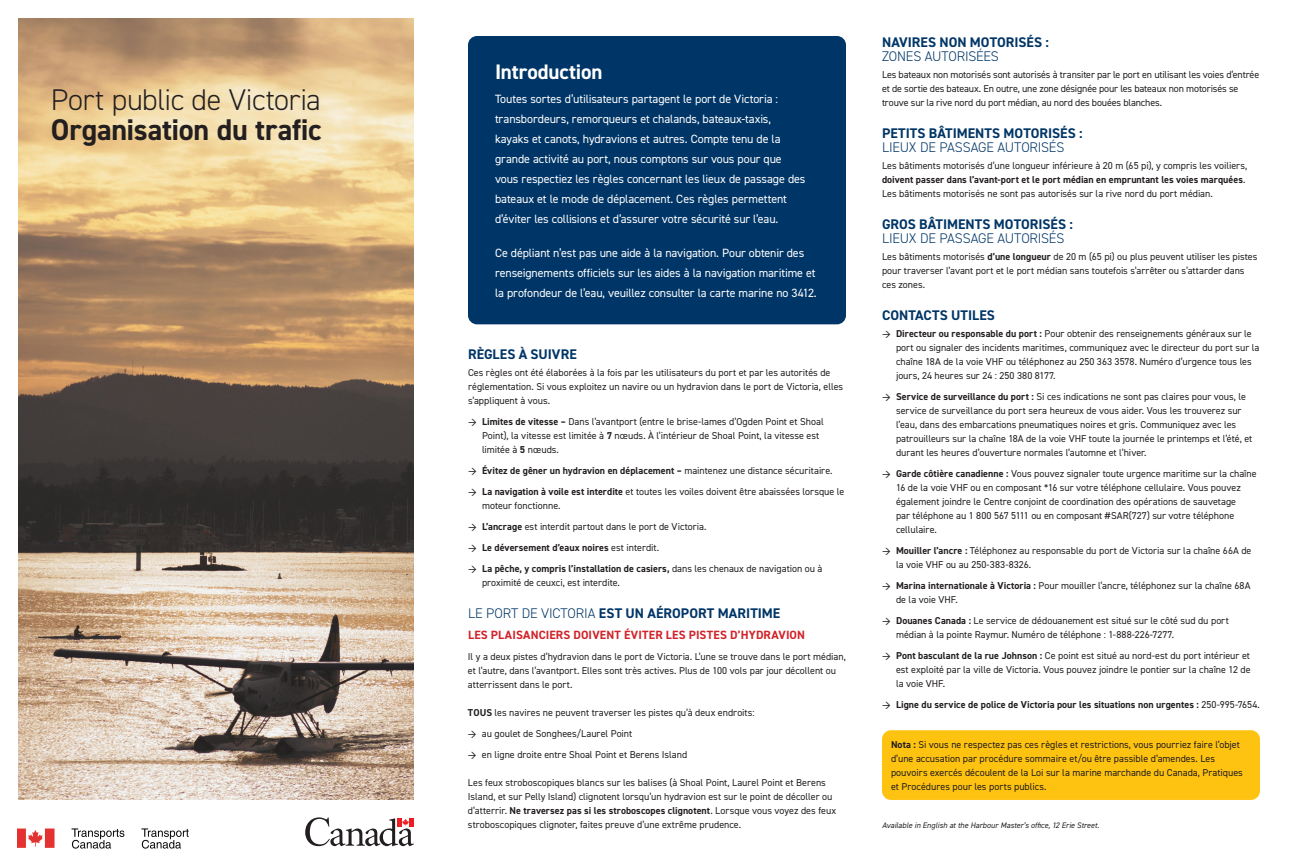
<style>
.page{position:relative;width:1296px;height:864px;background:#fff}
.page>*{position:absolute;margin:0;border:0;box-sizing:border-box;transform-origin:0 0}
.t1{font:300 30px "DIN2014";letter-spacing:-.01em;color:#231f20}
.t2{font:700 30px "DIN2014";letter-spacing:-.01em;color:#231f20}
.t3{font:700 21px "DIN2014";letter-spacing:-.005em;color:#fff}
.t4{font:700 14px "DIN2014";color:#003667}
.t5{font:300 14px "DIN2014";letter-spacing:-.015em;color:#003667}
.t6{font:12px/20px "DIN2014";letter-spacing:-.01em;color:#fff}
.t7{font:700 12px "DIN2014";letter-spacing:.02em;color:#d1232a}
.t8{font:10px/14px "DIN2014";color:#231f20}
.t9{font:700 10px "DIN2014";letter-spacing:.005em;color:#231f20}
.t10{font:italic 8px "DIN2014";color:#231f20}
.s1{font-weight:700}
.s2{font-weight:400}
.s3{font-weight:300}
</style>
<div class="page">
<img style="left:18px;top:18px;width:396px;height:782px">
<div style="left:468px;top:36px;width:378px;height:288px;background:#003667;border-radius:9px"></div>
<div style="left:882px;top:730px;width:378px;height:70px;background:#fec210;border-radius:9px"></div>
<svg style="left:305px;top:817px;width:109px;height:29px"></svg>
<img style="left:18px;top:828px;width:170px;height:21px">
<h1 class="t1" style="left:51px;top:82px;width:271px">Port public de Victoria</h1>
<h1 class="t2" style="left:51px;top:110px;width:272px">Organisation du trafic</h1>
<h2 class="t3" style="left:495px;top:58px;width:109px">Introduction</h2>
<p class="t6" style="left:495px;top:89px;width:312px">Toutes sortes d’utilisateurs partagent le port de Victoria : transbordeurs, remorqueurs et chalands, bateaux-taxis, kayaks et canots, hydravions et autres. Compte tenu de la grande activité au port, nous comptons sur vous pour que vous respectiez les règles concernant les lieux de passage des bateaux et le mode de déplacement. Ces règles permettent d’éviter les collisions et d’assurer votre sécurité sur l’eau.</p>
<p class="t6" style="left:495px;top:243px;width:323px">Ce dépliant n’est pas une aide à la navigation. Pour obtenir des renseignements officiels sur les aides à la navigation maritime et la profondeur de l’eau, veuillez consulter la carte marine no 3412.</p>
<h3 class="t4" style="left:468px;top:345px;width:110px">RÈGLES À SUIVRE</h3>
<p class="t8" style="left:468px;top:366px;width:377px">Ces règles ont été élaborées à la fois par les utilisateurs du port et par les autorités de réglementation. Si vous exploitez un navire ou un hydravion dans le port de Victoria, elles s’appliquent à vous.</p>
<p class="t8" style="left:482px;top:415px;width:343px;text-indent:-14px">→ <span class="s1">Limites de vitesse –</span> Dans l’avantport (entre le brise-lames d’Ogden Point et Shoal<br>Point), la vitesse est limitée à <span class="s1">7</span> nœuds. À l’intérieur de Shoal Point, la vitesse est limitée à <span class="s1">5</span> nœuds.</p>
<p class="t9" style="left:468px;top:464px;width:366px"><span class="s2">→</span> Évitez de gêner un hydravion en déplacement – <span class="s2">maintenez une distance sécuritaire.</span></p>
<p class="t8" style="left:482px;top:485px;width:364px;text-indent:-14px">→ <span class="s1">La navigation à voile est interdite</span> et toutes les voiles doivent être abaissées lorsque le moteur fonctionne.</p>
<p class="t8" style="left:468px;top:520px;width:240px">→ <span class="s1">L’ancrage</span> est interdit partout dans le port de Victoria.</p>
<p class="t9" style="left:468px;top:541px;width:193px"><span class="s2">→</span> Le déversement d’eaux noires <span class="s2">est interdit.</span></p>
<p class="t8" style="left:482px;top:562px;width:342px;text-indent:-14px">→ <span class="s1">La pêche, y compris l’installation de casiers,</span> dans les chenaux de navigation ou à proximité de ceuxci, est interdite.</p>
<h3 class="t4" style="left:468px;top:604px;width:314px"><span class="s3">LE PORT DE VICTORIA</span> EST UN AÉROPORT MARITIME</h3>
<p class="t7" style="left:468px;top:627px;width:338px">LES PLAISANCIERS DOIVENT ÉVITER LES PISTES D’HYDRAVION</p>
<p class="t8" style="left:468px;top:649px;width:379px">Il y a deux pistes d’hydravion dans le port de Victoria. L’une se trouve dans le port médian, et l’autre, dans l’avantport. Elles sont très actives. Plus de 100 vols par jour décollent ou atterrissent dans le port.</p>
<p class="t8" style="left:468px;top:705px;width:288px"><span class="s1">TOUS</span> les navires ne peuvent traverser les pistes qu’à deux endroits:</p>
<p class="t8" style="left:468px;top:726px;width:166px">→ au goulet de Songhees/Laurel Point</p>
<p class="t8" style="left:468px;top:747px;width:221px">→ en ligne droite entre Shoal Point et Berens Island</p>
<p class="t8" style="left:468px;top:775px;width:370px">Les feux stroboscopiques blancs sur les balises (à Shoal Point, Laurel Point et Berens Island, et sur Pelly Island) clignotent lorsqu’un hydravion est sur le point de décoller ou d’atterrir. <span class="s1">Ne traversez pas si les stroboscopes clignotent</span>. Lorsque vous voyez des feux stroboscopiques clignoter, faites preuve d’une extrême prudence.</p>
<h3 class="t4" style="left:882px;top:33px;width:168px">NAVIRES NON MOTORISÉS :</h3>
<h3 class="t5" style="left:882px;top:48px;width:118px">ZONES AUTORISÉES</h3>
<p class="t8" style="left:882px;top:68px;width:379px">Les bateaux non motorisés sont autorisés à transiter par le port en utilisant les voies d’entrée et de sortie des bateaux. En outre, une zone désignée pour les bateaux non motorisés se trouve sur la rive nord du port médian, au nord des bouées blanches.</p>
<h3 class="t4" style="left:882px;top:124px;width:202px">PETITS BÂTIMENTS MOTORISÉS :</h3>
<h3 class="t5" style="left:882px;top:139px;width:184px">LIEUX DE PASSAGE AUTORISÉS</h3>
<p class="t8" style="left:882px;top:159px;width:367px">Les bâtiments motorisés d’une longueur inférieure à 20 m (65 pi), y compris les voiliers, <span class="s1">doivent passer dans l’avant-port et le port médian en empruntant les voies marquées</span>.<br>Les bâtiments motorisés ne sont pas autorisés sur la rive nord du port médian.</p>
<h3 class="t4" style="left:882px;top:215px;width:192px">GROS BÂTIMENTS MOTORISÉS :</h3>
<h3 class="t5" style="left:882px;top:230px;width:184px">LIEUX DE PASSAGE AUTORISÉS</h3>
<p class="t8" style="left:882px;top:250px;width:377px">Les bâtiments motorisés <span class="s1">d’une longueur</span> de 20 m (65 pi) ou plus peuvent utiliser les pistes pour traverser l’avant port et le port médian sans toutefois s’arrêter ou s’attarder dans ces zones.</p>
<h3 class="t4" style="left:882px;top:306px;width:114px">CONTACTS UTILES</h3>
<p class="t8" style="left:896px;top:327px;width:365px;text-indent:-14px">→ <span class="s1">Directeur ou responsable du port :</span> Pour obtenir des renseignements généraux sur le port ou signaler des incidents maritimes, communiquez avec le directeur du port sur la chaîne 18A de la voie VHF ou téléphonez au 250 363 3578. Numéro d’urgence tous les jours, 24 heures sur 24 : 250 380 8177.</p>
<p class="t8" style="left:896px;top:390px;width:358px;text-indent:-14px">→ <span class="s1">Service de surveillance du port :</span> Si ces indications ne sont pas claires pour vous, le service de surveillance du port sera heureux de vous aider. Vous les trouverez sur l’eau, dans des embarcations pneumatiques noires et gris. Communiquez avec les patrouilleurs sur la chaîne 18A de la voie VHF toute la journée le printemps et l’été, et durant les heures d’ouverture normales l’automne et l’hiver.</p>
<p class="t8" style="left:896px;top:467px;width:362px;text-indent:-14px">→ <span class="s1">Garde côtière canadienne :</span> Vous pouvez signaler toute urgence maritime sur la chaîne 16 de la voie VHF ou en composant *16 sur votre téléphone cellulaire. Vous pouvez également joindre le Centre conjoint de coordination des opérations de sauvetage<br>par téléphone au 1 800 567 5111 ou en composant #SAR(727) sur votre téléphone cellulaire.</p>
<p class="t8" style="left:896px;top:544px;width:357px;text-indent:-14px">→ <span class="s1">Mouiller l’ancre :</span> Téléphonez au responsable du port de Victoria sur la chaîne 66A de la voie VHF ou au 250-383-8326.</p>
<p class="t8" style="left:896px;top:579px;width:356px;text-indent:-14px">→ <span class="s1">Marina internationale à Victoria :</span> Pour mouiller l’ancre, téléphonez sur la chaîne 68A de la voie VHF.</p>
<p class="t8" style="left:896px;top:614px;width:334px;text-indent:-14px">→ <span class="s1">Douanes Canada :</span> Le service de dédouanement est situé sur le côté sud du port médian à la pointe Raymur. Numéro de téléphone : 1-888-226-7277.</p>
<p class="t8" style="left:896px;top:649px;width:356px;text-align:justify;text-indent:-14px">→ <span class="s1">Pont basculant de la rue Johnson :</span> Ce point est situé au nord-est du port intérieur et est exploité par la ville de Victoria. Vous pouvez joindre le pontier sur la chaîne 12 de la voie VHF.</p>
<p class="t9" style="left:882px;top:698px;width:380px"><span class="s2">→</span> Ligne du service de police de Victoria pour les situations non urgentes : <span class="s2">250-995-7654.</span></p>
<p class="t8" style="left:891px;top:737px;width:353px"><span class="s1">Nota :</span> Si vous ne respectez pas ces règles et restrictions, vous pourriez faire l’objet d’une accusation par procédure sommaire et/ou être passible d’amendes. Les pouvoirs exercés découlent de la Loi sur la marine marchande du Canada, Pratiques et Procédures pour les ports publics.</p>
<p class="t10" style="left:882px;top:820px;width:219px">Available in English at the Harbour Master’s office, 12 Erie Street.</p>
</div>
